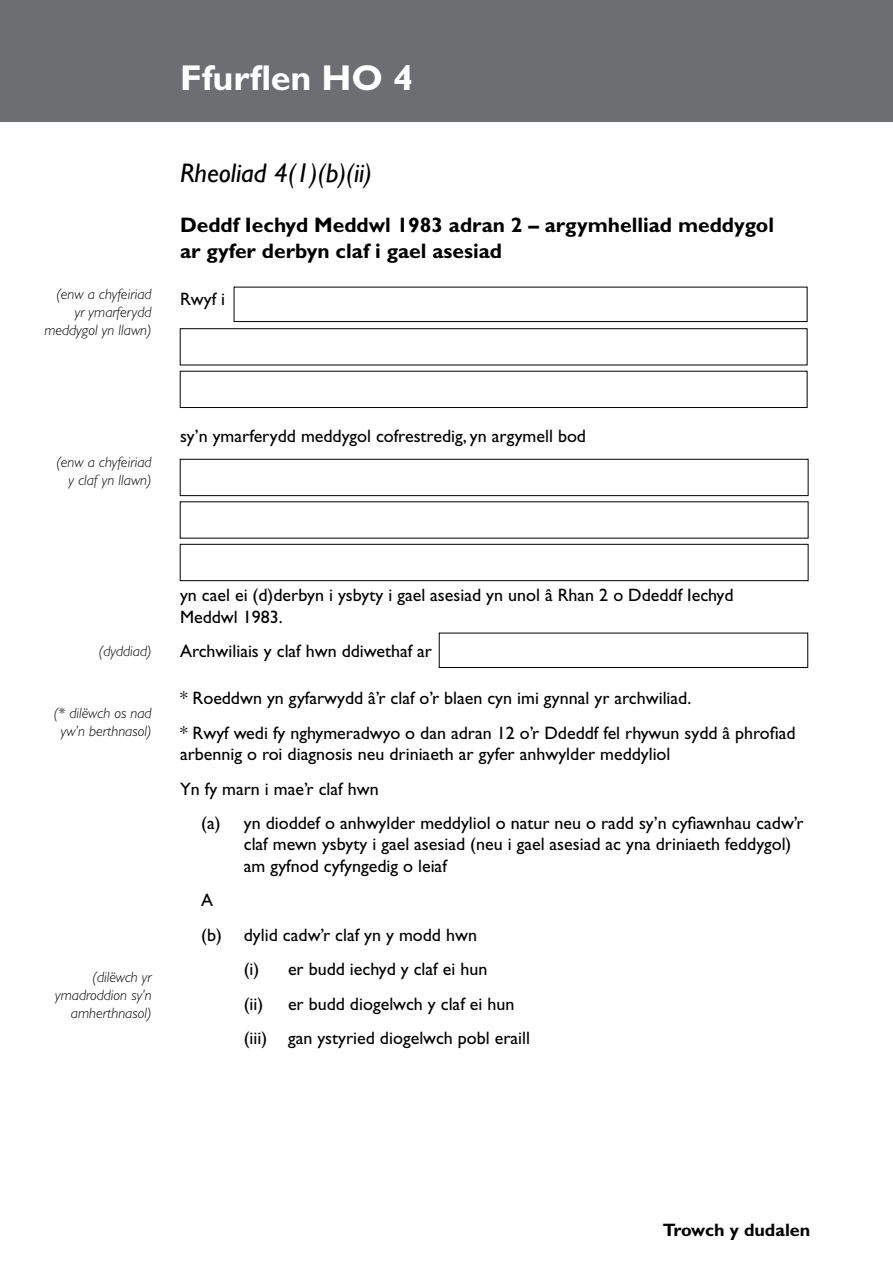
<style>
.page{position:relative;width:893px;height:1263px;background:#fff}
.page>*{position:absolute;margin:0;border:0;box-sizing:border-box;transform-origin:0 0}
.Heading{font:700 36px "Gill Sans Std";color:#fff}
.Sub_heading{font:italic 27px "Gill Sans Std";color:#000}
.Sub_sub_heading{font:700 21px/25.2px "Gill Sans Std";color:#000}
.text{font:18px/21.6px "Gill Sans Std";color:#000}
.bullets{font:18px/21.6px "Gill Sans Std";color:#000}
.t1{font:700 18px "Gill Sans Std";color:#000}
.text-2{font:italic 300 15px/18px "Gill Sans Std";color:#000;text-align:right}
</style>
<div class="page">
<div style="left:0;top:0;width:893px;height:122px;background:#6d6e71"></div>
<div style="left:180px;top:459px;width:628px;height:37px;border:1px solid #000"></div>
<div style="left:234px;top:287px;width:573px;height:35px;border:1px solid #000"></div>
<div style="left:180px;top:328px;width:627px;height:37px;border:1px solid #000"></div>
<div style="left:180px;top:544px;width:628px;height:37px;border:1px solid #000"></div>
<div style="left:439px;top:633px;width:369px;height:35px;border:1px solid #000"></div>
<div style="left:180px;top:371px;width:627px;height:37px;border:1px solid #000"></div>
<p class="Heading" style="left:180px;top:56px;width:234px">Ffurflen HO 4</p>
<p class="text-2" style="left:44px;top:285px;width:109px">(enw a chyfeiriad yr ymarferydd meddygol yn llawn)</p>
<p class="Sub_heading" style="left:180px;top:157px;width:194px">Rheoliad 4(1)(b)(ii)</p>
<p class="Sub_sub_heading" style="left:180px;top:213px;width:596px">Deddf Iechyd Meddwl 1983 adran 2 – argymhelliad meddygol ar gyfer derbyn claf i gael asesiad</p>
<p class="text" style="left:180px;top:288px;width:47px">Rwyf i</p>
<p class="text-2" style="left:56px;top:453px;width:97px">(enw a chyfeiriad y claf yn llawn)</p>
<p class="text" style="left:180px;top:425px;width:408px">sy’n ymarferydd meddygol cofrestredig, yn argymell bod</p>
<p class="text-2" style="left:99px;top:642px;width:54px">(dyddiad)</p>
<p class="text-2" style="left:54px;top:704px;width:99px;text-align:center">(* dilëwch os nad yw’n berthnasol)</p>
<p class="text-2" style="left:55px;top:968px;width:98px">(dilëwch yr ymadroddion sy’n amherthnasol)</p>
<p class="text" style="left:180px;top:584px;width:555px">yn cael ei (d)derbyn i ysbyty i gael asesiad yn unol â Rhan 2 o Ddeddf Iechyd<br>Meddwl 1983.</p>
<p class="text" style="left:180px;top:640px;width:254px">Archwiliais y claf hwn ddiwethaf ar</p>
<p class="text" style="left:180px;top:687px;width:513px">* Roeddwn yn gyfarwydd â’r claf o’r blaen cyn imi gynnal yr archwiliad.</p>
<p class="text" style="left:180px;top:722px;width:617px">* Rwyf wedi fy nghymeradwyo o dan adran 12 o’r Ddeddf fel rhywun sydd â phrofiad arbennig o roi diagnosis neu driniaeth ar gyfer anhwylder meddyliol</p>
<p class="text" style="left:180px;top:778px;width:200px">Yn fy marn i mae’r claf hwn</p>
<p class="bullets" style="left:244px;top:812px;width:561px;text-indent:-43px">(a) yn dioddef o anhwylder meddyliol o natur neu o radd sy’n cyfiawnhau cadw’r claf mewn ysbyty i gael asesiad (neu i gael asesiad ac yna driniaeth feddygol) am gyfnod cyfyngedig o leiaf</p>
<p class="bullets" style="left:201px;top:890px;width:14px">A</p>
<p class="bullets" style="left:201px;top:924px;width:277px">(b) dylid cadw’r claf yn y modd hwn</p>
<p class="bullets" style="left:244px;top:958px;width:245px">(i) er budd iechyd y claf ei hun</p>
<p class="bullets" style="left:244px;top:993px;width:21px">(ii)</p>
<p class="bullets" style="left:288px;top:993px;width:228px">er budd diogelwch y claf ei hun</p>
<p class="bullets" style="left:244px;top:1027px;width:288px">(iii) gan ystyried diogelwch pobl eraill</p>
<p class="t1" style="left:663px;top:1219px;width:149px">Trowch y dudalen</p>
</div>
